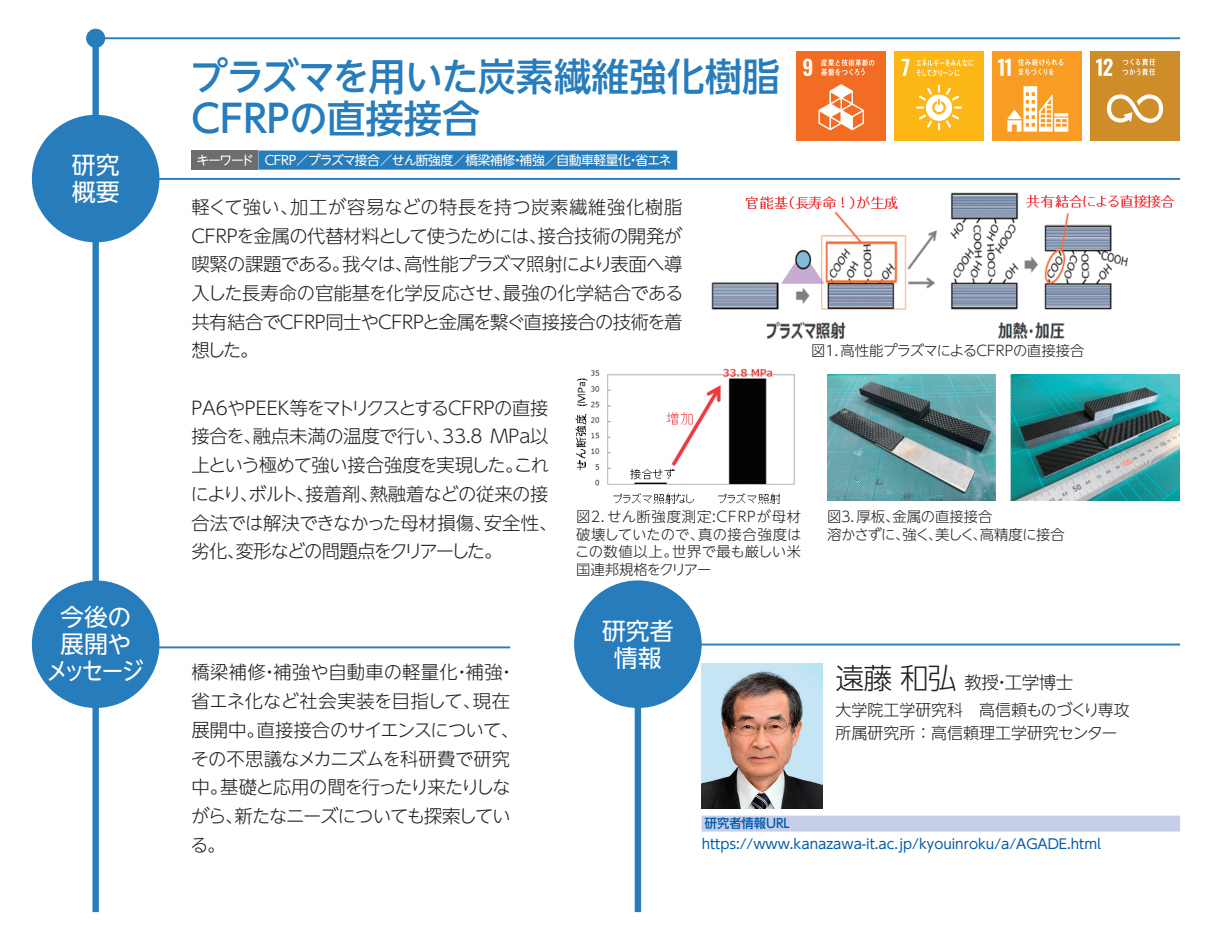
<style>
.page{position:relative;width:1212px;height:944px;background:#fff}
.page>*{position:absolute;margin:0;border:0;box-sizing:border-box;transform-origin:0 0}
.t1{font:500 38.25px/41.4px "UD Shin Go NT Pr 6 N";color:#277cbc}
.t2{font:300 28.8px "UD Shin Go NT Pr 6 N";color:#231f20}
.t3{font:23.85px/27px "UD Shin Go NT Pr 6 N";color:#fff}
.t4{font:23.85px "UD Shin Go NT Pr 6 N";color:#fff;scale:.9 1}
.t5{font:300 18.22px/28.8px "UD Shin Go NT Pr 6 N";letter-spacing:-.03em;color:#231f20}
.t6{font:300 18.22px/28.8px "UD Shin Go NT Pr 6 N";letter-spacing:-.05em;color:#231f20}
.t7{font:300 18.22px "UD Shin Go NT Pr 6 N";letter-spacing:.035em;color:#231f20}
.t8{font:300 18.22px/28.8px "UD Shin Go NT Pr 6 N";letter-spacing:-.065em;color:#231f20}
.t9{font:300 18.22px "UD Shin Go NT Pr 6 N";letter-spacing:-.07em;color:#231f20}
.t10{font:300 18.22px "UD Shin Go NT Pr 6 N";letter-spacing:.02em;color:#231f20}
.t11{font:300 18.22px "UD Shin Go NT Pr 6 N";letter-spacing:-.01em;color:#231f20}
.t12{font:300 17.55px "UD Shin Go NT Pr 6 N";letter-spacing:-.03em;color:#231f20}
.t13{font:300 15.97px/23.2px "UD Shin Go NT Pr 6 N";color:#231f20}
.t14{font:300 14.4px/17.6px "UD Shin Go NT Pr 6 N";color:#231f20}
.t15{font:300 14.4px "UD Shin Go NT Pr 6 N";letter-spacing:.055em;color:#231f20}
.t16{font:300 14.4px "UD Shin Go NT Pr 6 N";letter-spacing:-.02em;color:#231f20}
.t17{font:300 14.4px "UD Shin Go NT Pr 6 N";letter-spacing:.04em;color:#231f20}
.t18{font:13.5px "UD Shin Go NT Pr 6 N";color:#015aaa}
.t19{font:12.83px "UD Shin Go NT Pr 6 N";letter-spacing:-.03em;color:#fff}
.t20{font:500 12.83px "UD Shin Go NT Pr 6 N";color:#015aaa;scale:.96 1}
</style>
<div class="page">
<div style="left:92px;top:32px;width:7px;height:880px;background:#277cbc"></div>
<hr style="left:96px;top:37px;width:1084px;height:2px;background:#277cbc">
<div style="left:86px;top:29px;width:19px;height:19px;background:#277cbc;border-radius:50%"></div>
<div style="left:635px;top:606px;width:6px;height:306px;background:#277cbc"></div>
<hr style="left:96px;top:646px;width:414px;height:2px;background:#277cbc">
<hr style="left:638px;top:644px;width:542px;height:1px;background:#277cbc">
<div style="left:35px;top:584px;width:121px;height:121px;background:#277cbc;border-radius:50%"></div>
<div style="left:32px;top:580px;width:127px;height:128px;border:6px solid #277cbc;border-radius:50%"></div>
<div style="left:577px;top:584px;width:121px;height:121px;background:#277cbc;border-radius:50%"></div>
<div style="left:574px;top:580px;width:128px;height:128px;border:6px solid #277cbc;border-radius:50%"></div>
<hr style="left:96px;top:178px;width:1084px;height:2px;background:#277cbc">
<div style="left:35px;top:118px;width:121px;height:121px;background:#277cbc;border-radius:50%"></div>
<div style="left:32px;top:115px;width:127px;height:127px;border:6px solid #277cbc;border-radius:50%"></div>
<div style="left:702px;top:816px;width:478px;height:16px;background:#c7cee8"></div>
<img style="left:702px;top:663px;width:121px;height:146px">
<div style="left:796px;top:51px;width:89px;height:89px;background:#f36c24"></div>
<svg style="left:803px;top:59px;width:9px;height:17px"></svg>
<svg style="left:818px;top:84px;width:46px;height:46px"></svg>
<svg style="left:821px;top:59px;width:53px;height:17px"></svg>
<div style="left:894px;top:51px;width:89px;height:89px;background:#fcb615"></div>
<svg style="left:902px;top:59px;width:7px;height:17px"></svg>
<svg style="left:916px;top:85px;width:46px;height:45px"></svg>
<svg style="left:916px;top:59px;width:57px;height:17px"></svg>
<div style="left:992px;top:51px;width:90px;height:89px;background:#f89c24"></div>
<svg style="left:998px;top:59px;width:13px;height:17px"></svg>
<svg style="left:1007px;top:86px;width:61px;height:46px"></svg>
<svg style="left:1018px;top:59px;width:45px;height:16px"></svg>
<div style="left:1091px;top:51px;width:89px;height:89px;background:#cf8d29"></div>
<svg style="left:1096px;top:59px;width:16px;height:17px"></svg>
<svg style="left:1107px;top:94px;width:56px;height:29px"></svg>
<svg style="left:1122px;top:58px;width:33px;height:17px"></svg>
<div style="left:258px;top:151px;width:419px;height:19px;background:#277cbc"></div>
<div style="left:191px;top:151px;width:67px;height:19px;background:#6c6d70"></div>
<img style="left:711px;top:192px;width:464px;height:147px">
<img style="left:575px;top:368px;width:220px;height:136px">
<img style="left:827px;top:375px;width:352px;height:126px">
<h3 class="t3" style="left:72px;top:151px;width:49px">研究概要</h3>
<h3 class="t3" style="left:60px;top:603px;width:73px">今後の展開や</h3>
<h3 class="t4" style="left:46px;top:652px;width:109px">メッセージ</h3>
<h1 class="t1" style="left:190px;top:55px;width:591px">プラズマを用いた炭素繊維強化樹脂<br>CFRPの直接接合</h1>
<p class="t19" style="left:197px;top:150px;width:59px">キーワード</p>
<p class="t19" style="left:265px;top:150px;width:408px">CFRP／プラズマ接合／せん断強度／橋梁補修補強／自動車軽量化省エネ</p>
<p class="t19" style="left:511px;top:150px;width:14px">・</p>
<p class="t19" style="left:627px;top:150px;width:14px">・</p>
<p class="t7" style="left:290px;top:192px;width:394px">加工が容易などの特長を持つ炭素繊維強化樹脂</p>
<p class="t5" style="left:191px;top:192px;width:109px">軽くて強い、</p>
<p class="t11" style="left:538px;top:221px;width:146px">接合技術の開発が</p>
<p class="t6" style="left:404px;top:221px;width:280px;text-indent:-213px">CFRPを金属の代替材料として使うためには、<br>高性能プラズマ照射により表面へ導</p>
<p class="t5" style="left:191px;top:249px;width:160px">喫緊の課題である。</p>
<p class="t5" style="left:342px;top:249px;width:73px">我々は、</p>
<p class="t5" style="left:191px;top:278px;width:493px">入した長寿命の官能基を化学反応させ、<br>共有結合でCFRP同士やCFRPと金属を繋ぐ直接接合の技術を着想した。</p>
<p class="t5" style="left:503px;top:278px;width:182px">最強の化学結合である</p>
<p class="t14" style="left:840px;top:342px;width:246px">高性能プラズマによるCFRPの直接接合</p>
<p class="t14" style="left:811px;top:342px;width:16px">図</p>
<p class="t14" style="left:823px;top:342px;width:27px">１．</p>
<p class="t5" style="left:191px;top:393px;width:359px;text-align:right">PA6やPEEK等をマトリクスとするCFRPの直接<br>33.8 MPa以</p>
<p class="t5" style="left:191px;top:421px;width:261px">接合を融点未満の温度で行い、</p>
<p class="t5" style="left:244px;top:421px;width:20px">、</p>
<p class="t5" style="left:370px;top:450px;width:180px;text-indent:-178px">上という極めて強い接合強度を実現した。<br>熱融着などの従来の接</p>
<p class="t5" style="left:514px;top:450px;width:36px">これ</p>
<p class="t5" style="left:191px;top:479px;width:190px">によりボルト接着剤、</p>
<p class="t5" style="left:240px;top:479px;width:20px">、</p>
<p class="t5" style="left:296px;top:479px;width:20px">、</p>
<p class="t6" style="left:236px;top:508px;width:268px;text-indent:-44px">合法では解決できなかった母材損傷、変形などの問題点をクリアーした。</p>
<p class="t5" style="left:484px;top:508px;width:75px">安全性、</p>
<p class="t5" style="left:191px;top:536px;width:55px">劣化、</p>
<p class="t15" style="left:607px;top:505px;width:195px">せん断強度測定:CFRPが母材</p>
<p class="t14" style="left:576px;top:507px;width:41px">図２．</p>
<p class="t14" style="left:892px;top:507px;width:101px">金属の直接接合</p>
<p class="t14" style="left:856px;top:507px;width:45px">厚板、</p>
<p class="t14" style="left:827px;top:507px;width:16px">図</p>
<p class="t14" style="left:839px;top:507px;width:27px">３．</p>
<p class="t17" style="left:698px;top:523px;width:105px">真の接合強度は</p>
<p class="t14" style="left:672px;top:525px;width:130px;text-indent:-96px">破壊していたので、<br>世界で最も厳しい米</p>
<p class="t14" style="left:575px;top:542px;width:138px">この数値以上。<br>国連邦規格をクリアー</p>
<p class="t14" style="left:827px;top:525px;width:84px">溶かさずに、</p>
<p class="t16" style="left:902px;top:523px;width:164px">強く美しく高精度に接合</p>
<p class="t14" style="left:928px;top:525px;width:16px">、</p>
<p class="t14" style="left:972px;top:525px;width:16px">、</p>
<p class="t10" style="left:191px;top:658px;width:313px">橋梁補修補強や自動車の軽量化補強</p>
<p class="t5" style="left:260px;top:657px;width:20px">・</p>
<p class="t5" style="left:453px;top:657px;width:20px">・</p>
<p class="t5" style="left:497px;top:657px;width:20px">・</p>
<p class="t5" style="left:257px;top:686px;width:264px;text-indent:-65px">省エネ化など社会実装を目指して、<br>直接接合のサイエンスについて、</p>
<p class="t5" style="left:473px;top:686px;width:39px">現在</p>
<p class="t5" style="left:191px;top:715px;width:75px">展開中。</p>
<p class="t5" style="left:191px;top:744px;width:321px">その不思議なメカニズムを科研費で研究</p>
<p class="t9" style="left:220px;top:773px;width:292px">基礎と応用の間を行ったり来たりしな</p>
<p class="t8" style="left:191px;top:772px;width:321px">中。<br>がら新たなニーズについても探索してい</p>
<p class="t5" style="left:190px;top:801px;width:55px;text-indent:35px">、る。</p>
<h3 class="t3" style="left:602px;top:616px;width:73px;text-align:center">研究者情報</h3>
<h2 class="t2" style="left:836px;top:654px;width:122px">遠藤和弘</h2>
<p class="t13" style="left:836px;top:697px;width:296px">大学院工学研究科　高信頼ものづくり専攻所属研究所：高信頼理工学研究センター</p>
<p class="t12" style="left:964px;top:668px;width:110px">教授工学博士</p>
<p class="t12" style="left:993px;top:668px;width:19px">・</p>
<p class="t20" style="left:705px;top:813px;width:90px">研究者情報URL</p>
<p class="t18" style="left:702px;top:833px;width:401px">https://www.kanazawa i t- .ac.jp/kyouinroku a/ /AGADE.html</p>
</div>
